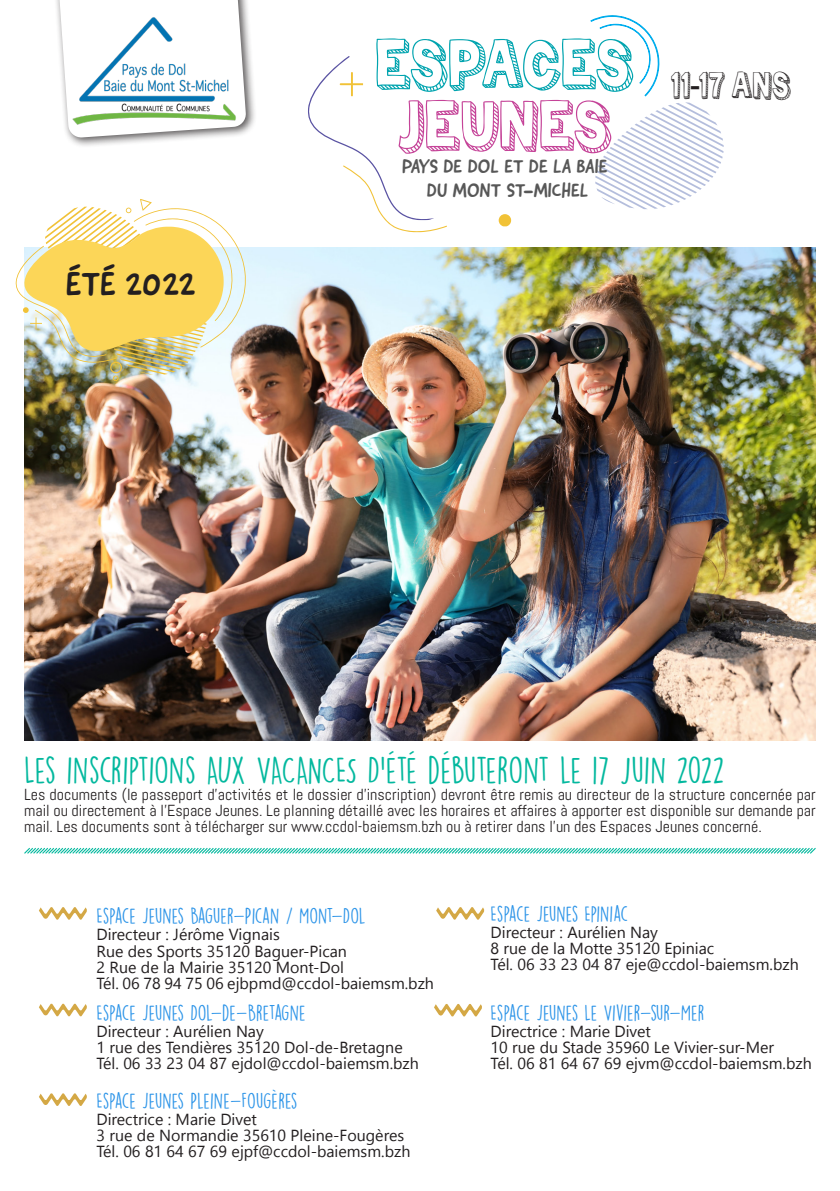
<style>
.page{position:relative;width:840px;height:1191px;background:#fff}
.page>*{position:absolute;margin:0;border:0;box-sizing:border-box;transform-origin:0 0}
.t1{font:61.4px/61.4px "Zuka Doodle";color:#00a4af;text-align:center;scale:1.1 1}
.t2{font:35.4px "Good Dog New";color:#231f20}
.t3{font:34px "DK Lemon Yellow Sun";letter-spacing:-.025em;color:#03b89e}
.t4{font:33.2px "Zuka Doodle";color:#231f20}
.t5{font:20px "DK Lemon Yellow Sun";color:#2c94e8}
.t6{font:19.6px "Good Dog New";color:#575757}
.t7{font:16px "Nirmala UI";color:#231f20}
.t8{font:16px/16px "Abel";color:#231f20;text-align:justify}
.s1{color:#c54398}
.s2{font-family:"Franklin Gothic";font-weight:500}
</style>
<div class="page">
<img style="left:24px;top:248px;width:791px;height:492px">
<div style="left:54px;top:0;width:202px;height:149px;background:#231f20;opacity:.75"></div>
<svg style="left:59px;top:0;width:187px;height:138px"></svg>
<img style="left:67px;top:15px;width:169px;height:112px">
<img style="left:15px;top:199px;width:232px;height:182px">
<svg style="left:590px;top:15px;width:133px;height:194px"></svg>
<svg style="left:308px;top:56px;width:139px;height:177px"></svg>
<svg style="left:498px;top:214px;width:13px;height:12px"></svg>
<svg style="left:24px;top:847px;width:792px;height:7px"></svg>
<svg style="left:39px;top:907px;width:48px;height:13px"></svg>
<svg style="left:39px;top:1003px;width:48px;height:13px"></svg>
<svg style="left:39px;top:1093px;width:48px;height:13px"></svg>
<svg style="left:436px;top:907px;width:48px;height:13px"></svg>
<svg style="left:434px;top:1004px;width:48px;height:12px"></svg>
<p class="t2" style="left:66px;top:260px;width:131px">ÉTÉ 2022</p>
<p class="t1" style="left:375px;top:39px;width:236px">ESPACES<br><span class="s1">JEUNES</span></p>
<p class="t6" style="left:402px;top:154px;width:207px">PAYS DE DOL ET DE LA BAIE</p>
<p class="t6" style="left:426px;top:177px;width:163px">DU MONT ST-MICHEL</p>
<p class="t4" style="left:670px;top:71px;width:121px">11<span class="s2">-</span>17 ANS</p>
<p class="t3" style="left:24px;top:749px;width:701px">LES INSCRIPTIONS AUX VACANCES D’ÉTÉ DÉBUTERONT LE 17 JUIN 2022</p>
<p class="t8" style="left:24px;top:786px;width:792px">Les documents (le passeport d’activités et le dossier d’inscription) devront être remis au directeur de la structure concernée par mail ou directement à l’Espace Jeunes. Le planning détaillé avec les horaires et affaires à apporter est disponible sur demande par mail. Les documents sont à télécharger sur www.ccdol-baiemsm.bzh ou à retirer dans l’un des Espaces Jeunes concerné.</p>
<p class="t5" style="left:96px;top:904px;width:270px">ESPACE JEUNES BAGUER-PICAN / MONT-DOL</p>
<p class="t7" style="left:96px;top:921px;width:185px">Directeur : Jérôme Vignais</p>
<p class="t7" style="left:96px;top:937px;width:252px">Rue des Sports 35120 Baguer-Pican</p>
<p class="t7" style="left:96px;top:953px;width:249px">2 Rue de la Mairie 35120 Mont-Dol</p>
<p class="t7" style="left:96px;top:969px;width:339px">Tél. 06 78 94 75 06 ejbpmd@ccdol-baiemsm.bzh</p>
<p class="t5" style="left:96px;top:1000px;width:211px">ESPACE JEUNES DOL-DE-BRETAGNE</p>
<p class="t7" style="left:96px;top:1018px;width:169px">Directeur : Aurélien Nay</p>
<p class="t7" style="left:96px;top:1034px;width:307px">1 rue des Tendières 35120 Dol-de-Bretagne</p>
<p class="t7" style="left:96px;top:1050px;width:324px">Tél. 06 33 23 04 87 ejdol@ccdol-baiemsm.bzh</p>
<p class="t5" style="left:96px;top:1089px;width:202px">ESPACE JEUNES PLEINE-FOUGÈRES</p>
<p class="t7" style="left:96px;top:1106px;width:162px">Directrice : Marie Divet</p>
<p class="t7" style="left:96px;top:1122px;width:309px">3 rue de Normandie 35610 Pleine-Fougères</p>
<p class="t7" style="left:96px;top:1138px;width:315px">Tél. 06 81 64 67 69 ejpf@ccdol-baiemsm.bzh</p>
<p class="t5" style="left:490px;top:901px;width:139px">ESPACE JEUNES EPINIAC</p>
<p class="t7" style="left:490px;top:919px;width:169px">Directeur : Aurélien Nay</p>
<p class="t7" style="left:490px;top:935px;width:225px">8 rue de la Motte 35120 Epiniac</p>
<p class="t7" style="left:490px;top:951px;width:309px">Tél. 06 33 23 04 87 eje@ccdol-baiemsm.bzh</p>
<p class="t5" style="left:490px;top:1001px;width:215px">ESPACE JEUNES LE VIVIER-SUR-MER</p>
<p class="t7" style="left:490px;top:1018px;width:162px">Directrice : Marie Divet</p>
<p class="t7" style="left:490px;top:1034px;width:285px">10 rue du Stade 35960 Le Vivier-sur-Mer</p>
<p class="t7" style="left:490px;top:1050px;width:322px">Tél. 06 81 64 67 69 ejvm@ccdol-baiemsm.bzh</p>
</div>
